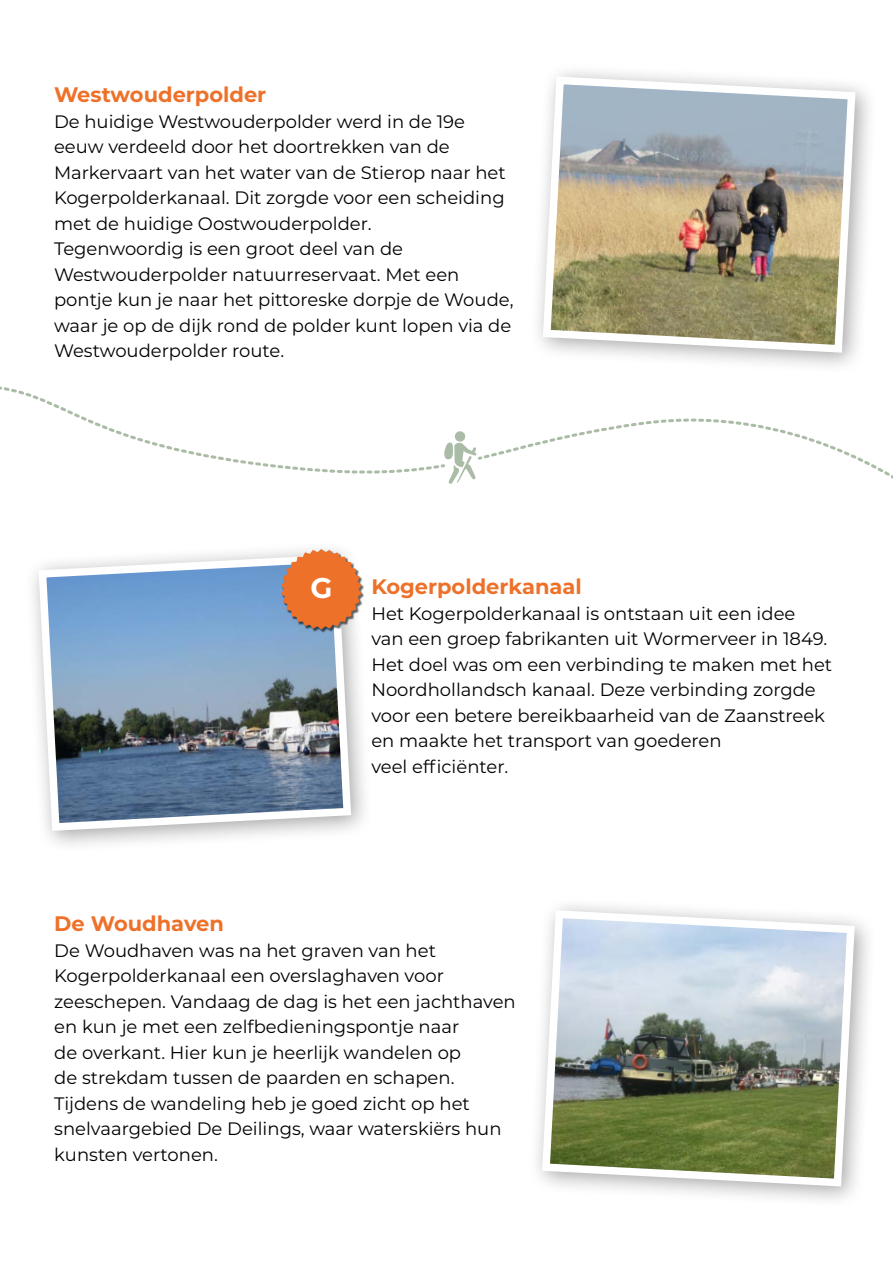
<style>
.page{position:relative;width:893px;height:1263px;background:#fff}
.page>*{position:absolute;margin:0;border:0;box-sizing:border-box;transform-origin:0 0}
.t1{font:700 28.5px "Montserrat";color:#fff}
.t2{font:700 21px "Montserrat";color:#ee712a}
.t3{font:18px/25.5px "Montserrat";color:#000}
</style>
<div class="page">
<div style="left:24px;top:540px;width:350px;height:313px;background:#000;opacity:.35"></div>
<svg style="left:35px;top:551px;width:320px;height:284px;background:#8aa0b6"></svg>
<div style="left:529px;top:62px;width:349px;height:313px;background:#000;opacity:.35"></div>
<img style="left:539px;top:73px;width:320px;height:284px">
<div style="left:282px;top:550px;width:82px;height:83px;background:#000;opacity:.6"></div>
<svg style="left:281px;top:549px;width:80px;height:81px;background:#de8758"></svg>
<svg style="left:0;top:386px;width:893px;height:98px"></svg>
<div style="left:528px;top:896px;width:349px;height:313px;background:#000;opacity:.35"></div>
<svg style="left:538px;top:906px;width:321px;height:284px"></svg>
<p class="t2" style="left:54px;top:80px;width:214px">Westwouderpolder</p>
<p class="t3" style="left:54px;top:108px;width:461px">De huidige Westwouderpolder werd in de 19e eeuw verdeeld door het doortrekken van de Markervaart van het water van de Stierop naar het Kogerpolderkanaal. Dit zorgde voor een scheiding met de huidige Oostwouderpolder.<br>Tegenwoordig is een groot deel van de Westwouderpolder natuurreservaat. Met een pontje kun je naar het pittoreske dorpje de Woude, waar je op de dijk rond de polder kunt lopen via de Westwouderpolder route.</p>
<h1 class="t1" style="left:310px;top:567px;width:23px">G</h1>
<p class="t2" style="left:371px;top:572px;width:212px">Kogerpolderkanaal</p>
<p class="t3" style="left:371px;top:600px;width:462px">Het Kogerpolderkanaal is ontstaan uit een idee<br>van een groep fabrikanten uit Wormerveer in 1849.<br>Het doel was om een verbinding te maken met het Noordhollandsch kanaal. Deze verbinding zorgde voor een betere bereikbaarheid van de Zaanstreek en maakte het transport van goederen<br>veel efficiënter.</p>
<p class="t2" style="left:54px;top:909px;width:171px">De Woudhaven</p>
<p class="t3" style="left:54px;top:937px;width:463px">De Woudhaven was na het graven van het Kogerpolderkanaal een overslaghaven voor zeeschepen. Vandaag de dag is het een jachthaven en kun je met een zelfbedieningspontje naar<br>de overkant. Hier kun je heerlijk wandelen op<br>de strekdam tussen de paarden en schapen.<br>Tijdens de wandeling heb je goed zicht op het snelvaargebied De Deilings, waar waterskiërs hun kunsten vertonen.</p>
</div>
